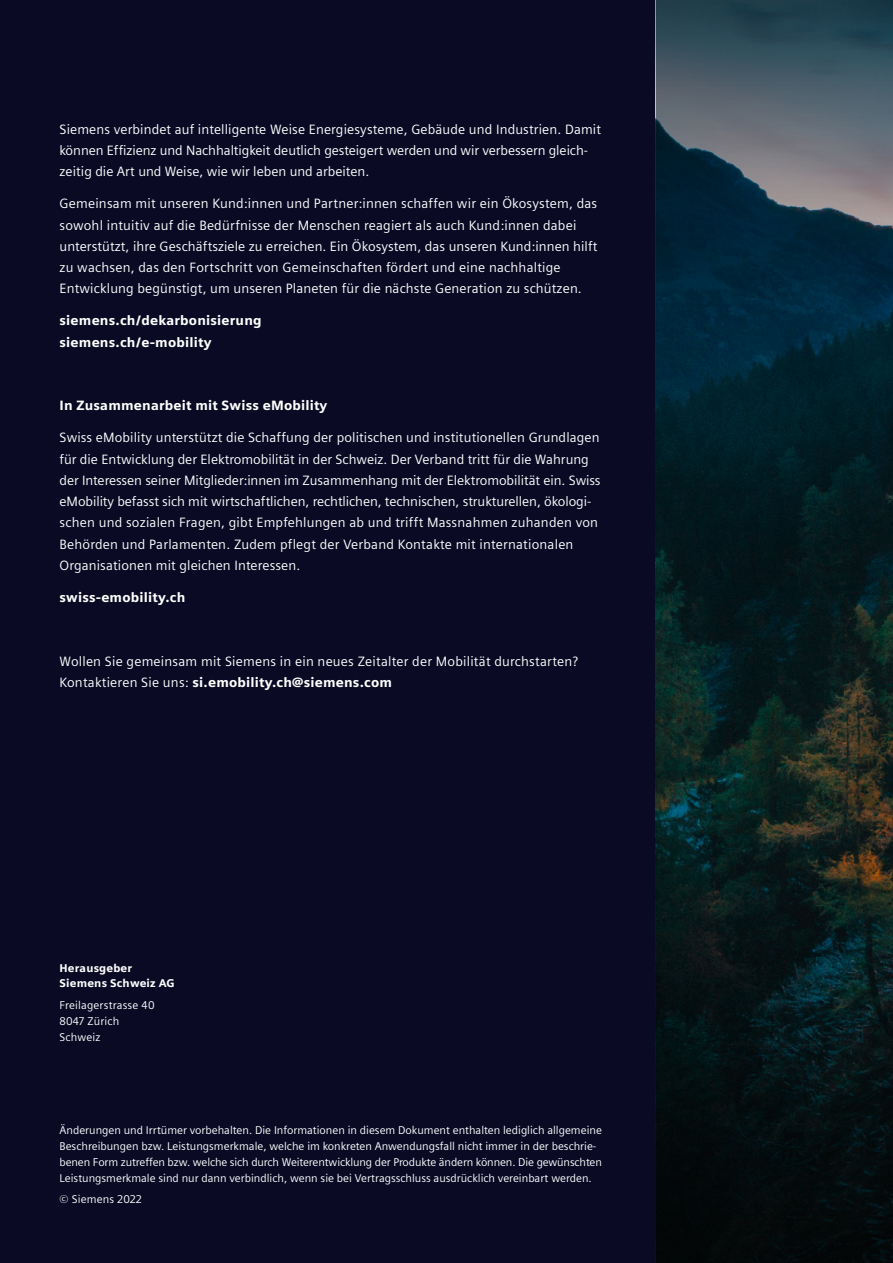
<style>
.page{position:relative;width:893px;height:1263px;background:#fff}
.page>*{position:absolute;margin:0;border:0;box-sizing:border-box;transform-origin:0 0}
.t1{font:13.5px/21.3px "Siemens Sans";letter-spacing:.01em;color:#fff}
.t2{font:900 13.5px/21.3px "Siemens Sans";letter-spacing:.015em;color:#fff}
.t3{font:11.25px/15.9px "Siemens Sans";color:#fff}
.t4{font:900 11.25px/15.9px "Siemens Sans";letter-spacing:.015em;color:#fff}
.s1{font-weight:900}
</style>
<div class="page">
<div style="left:0;top:0;width:656px;height:1263px;background:#0a0a25"></div>
<img style="left:656px;top:379px;width:237px;height:510px">
<svg style="left:656px;top:0;width:237px;height:379px;background:#294352"></svg>
<svg style="left:656px;top:889px;width:237px;height:374px;background:#051213"></svg>
<p class="t1" style="left:60px;top:119px;width:543px">Siemens verbindet auf intelligente Weise Energiesysteme, Gebäude und Industrien. Damit können Effizienz und Nachhaltigkeit deutlich gesteigert werden und wir verbessern gleich&shy;zeitig die Art und Weise, wie wir leben und arbeiten.</p>
<p class="t1" style="left:60px;top:193px;width:539px">Gemeinsam mit unseren Kund:innen und Partner:innen schaffen wir ein Ökosystem, das sowohl intuitiv auf die Bedürfnisse der Menschen reagiert als auch Kund:innen dabei unterstützt, ihre Geschäftsziele zu erreichen. Ein Ökosystem, das unseren Kund:innen hilft zu wachsen, das den Fortschritt von Gemeinschaften fördert und eine nachhaltige Entwicklung begünstigt, um unseren Planeten für die nächste Generation zu schützen.</p>
<p class="t2" style="left:60px;top:310px;width:204px">siemens.ch/dekarbonisierung siemens.ch/e-mobility</p>
<p class="t2" style="left:60px;top:395px;width:269px">In Zusammenarbeit mit Swiss eMobility</p>
<p class="t1" style="left:60px;top:427px;width:543px">Swiss eMobility unterstützt die Schaffung der politischen und institutionellen Grundlagen für die Entwicklung der Elektromobilität in der Schweiz. Der Verband tritt für die Wahrung der Interessen seiner Mitglieder:innen im Zusammenhang mit der Elektromobilität ein. Swiss eMobility befasst sich mit wirtschaftlichen, rechtlichen, technischen, strukturellen, ökologi&shy;schen und sozialen Fragen, gibt Empfehlungen ab und trifft Massnahmen zuhanden von Behörden und Parlamenten. Zudem pflegt der Verband Kontakte mit internationalen Organisationen mit gleichen Interessen.</p>
<p class="t2" style="left:60px;top:586px;width:127px">swiss-emobility.ch</p>
<p class="t1" style="left:60px;top:650px;width:520px">Wollen Sie gemeinsam mit Siemens in ein neues Zeitalter der Mobilität durchstarten?<br>Kontaktieren Sie uns: <span class="s1">si.emobility.ch@siemens.com</span></p>
<p class="t4" style="left:60px;top:959px;width:117px">Herausgeber<br>Siemens Schweiz AG</p>
<p class="t3" style="left:60px;top:997px;width:97px">Freilagerstrasse 40<br>8047 Zürich<br>Schweiz</p>
<p class="t3" style="left:60px;top:1122px;width:544px">Änderungen und Irrtümer vorbehalten. Die Informationen in diesem Dokument enthalten lediglich allgemeine Beschreibungen bzw. Leistungsmerkmale, welche im konkreten Anwendungsfall nicht immer in der beschrie&shy;benen Form zutreffen bzw. welche sich durch Weiterentwicklung der Produkte ändern können. Die gewünschten Leistungsmerkmale sind nur dann verbindlich, wenn sie bei Vertragsschluss ausdrücklich vereinbart werden.</p>
<p class="t3" style="left:60px;top:1192px;width:84px">© Siemens 2022</p>
</div>
